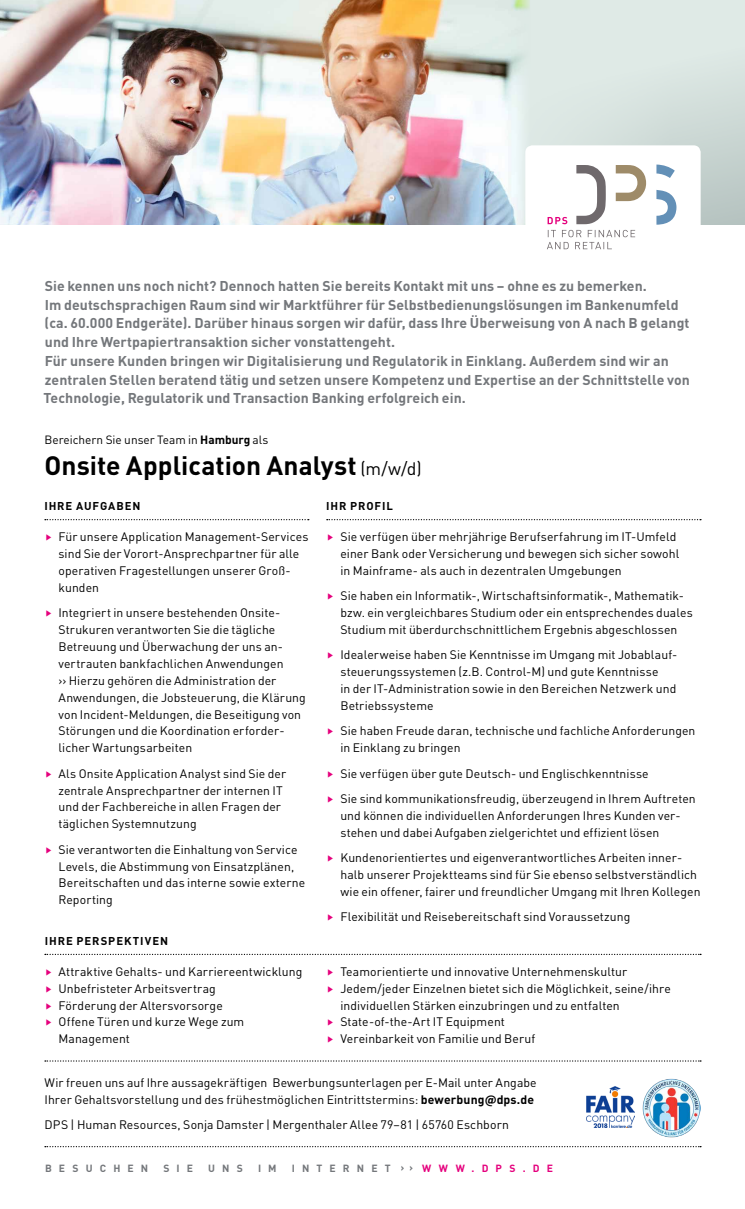
<style>
.page{position:relative;width:745px;height:1209px;background:#fff}
.page>*{position:absolute;margin:0;border:0;box-sizing:border-box;transform-origin:0 0}
.t1{font:700 26.25px "DIN Pro";color:#000}
.t2{font:700 14px/18.8px "DIN Pro";letter-spacing:.005em;color:#74777b}
.t3{font:12.25px/16.9px "DIN Pro";letter-spacing:.005em;color:#000}
.t4{font:11.88px "DIN Pro";color:#000}
.t5{font:700 11.25px "DIN Pro";letter-spacing:.08em;color:#000}
.t6{font:700 10.25px "DIN Pro";letter-spacing:.69em;color:#74777b}
.s1{font-weight:700}
.s2{font-weight:400;font-size:17.75px}
.s3{color:#e5007d}
</style>
<div class="page">
<img style="left:0;top:0;width:453px;height:224px">
<svg style="left:453px;top:0;width:291px;height:224px;background:#d7e1e0"></svg>
<svg style="left:45px;top:519px;width:263px;height:1px"></svg>
<svg style="left:45px;top:953px;width:654px;height:1px"></svg>
<svg style="left:593px;top:1127px;width:39px;height:1px"></svg>
<img style="left:586px;top:1086px;width:48px;height:41px">
<img style="left:642px;top:1078px;width:58px;height:58px">
<svg style="left:326px;top:519px;width:374px;height:1px"></svg>
<svg style="left:45px;top:1060px;width:655px;height:1px"></svg>
<svg style="left:45px;top:1146px;width:655px;height:1px"></svg>
<svg style="left:525px;top:145px;width:175px;height:105px"></svg>
<p class="t2" style="left:44px;top:275px;width:647px">Sie kennen uns noch nicht? Dennoch hatten Sie bereits Kontakt mit uns – ohne es zu bemerken.<br>Im deutschsprachigen Raum sind wir Marktführer für Selbstbedienungslösungen im Bankenumfeld (ca. 60.000 Endgeräte). Darüber hinaus sorgen wir dafür, dass Ihre Überweisung von A nach B gelangt und Ihre Wertpapiertransaktion sicher vonstattengeht.<br>Für unsere Kunden bringen wir Digitalisierung und Regulatorik in Einklang. Außerdem sind wir an zentralen Stellen beratend tätig und setzen unsere Kompetenz und Expertise an der Schnittstelle von Technologie, Regulatorik und Transaction Banking erfolgreich ein.</p>
<p class="t4" style="left:45px;top:430px;width:225px">Bereichern Sie unser Team in <span class="s1">Hamburg</span> als</p>
<h1 class="t1" style="left:44px;top:444px;width:378px">Onsite Application Analyst <span class="s2">(m/w/d)</span></h1>
<p class="t5" style="left:44px;top:496px;width:98px">IHRE AUFGABEN</p>
<p class="t3" style="left:58px;top:527px;width:251px">Für unsere Application Management-Services sind Sie der Vorort-Ansprechpartner für alle operativen Fragestellungen unserer Groß&shy;kunden</p>
<p class="t3" style="left:58px;top:603px;width:249px">Integriert in unsere bestehenden Onsite-Strukuren verantworten Sie die tägliche Betreuung und Überwachung der uns an&shy;vertrauten bankfachlichen Anwendungen<br>›› Hierzu gehören die Administration der Anwendungen, die Jobsteuerung, die Klärung von Incident-Meldungen, die Beseitigung von Störungen und die Koordination erforder&shy;licher Wartungsarbeiten</p>
<p class="t3" style="left:58px;top:763px;width:229px">Als Onsite Application Analyst sind Sie der zentrale Ansprechpartner der internen IT und der Fachbereiche in allen Fragen der täglichen Systemnutzung</p>
<p class="t3" style="left:58px;top:839px;width:248px">Sie verantworten die Einhaltung von Service Levels, die Abstimmung von Einsatzplänen, Bereitschaften und das interne sowie externe Reporting</p>
<p class="t5" style="left:45px;top:931px;width:125px">IHRE PERSPEKTIVEN</p>
<p class="t5" style="left:326px;top:496px;width:68px">IHR PROFIL</p>
<p class="t3" style="left:340px;top:527px;width:340px">Sie verfügen über mehrjährige Berufserfahrung im IT-Umfeld einer Bank oder Versicherung und bewegen sich sicher sowohl in Mainframe- als auch in dezentralen Umgebungen</p>
<p class="t3" style="left:340px;top:586px;width:354px">Sie haben ein Informatik-, Wirtschaftsinformatik-, Mathematik&shy;bzw. ein vergleichbares Studium oder ein entsprechendes duales<br>Studium mit überdurchschnittlichem Ergebnis abgeschlossen</p>
<p class="t3" style="left:340px;top:645px;width:337px">Idealerweise haben Sie Kenntnisse im Umgang mit Jobablauf&shy;steuerungssystemen (z.B. Control-M) und gute Kenntnisse<br>in der IT-Administration sowie in den Bereichen Netzwerk und Betriebssysteme</p>
<p class="t3" style="left:340px;top:721px;width:356px">Sie haben Freude daran, technische und fachliche Anforderungen in Einklang zu bringen</p>
<p class="t3" style="left:340px;top:759px;width:356px;line-height:25.2px">Sie verfügen über gute Deutsch- und Englischkenntnisse<br>Sie sind kommunikationsfreudig, überzeugend in Ihrem Auftreten</p>
<p class="t3" style="left:340px;top:805px;width:340px">und können die individuellen Anforderungen Ihres Kunden ver&shy;stehen und dabei Aufgaben zielgerichtet und effizient lösen</p>
<p class="t3" style="left:340px;top:847px;width:361px">Kundenorientiertes und eigenverantwortliches Arbeiten inner&shy;halb unserer Projektteams sind für Sie ebenso selbstverständlich wie ein offener, fairer und freundlicher Umgang mit Ihren Kollegen</p>
<p class="t3" style="left:340px;top:907px;width:291px">Flexibilität und Reisebereitschaft sind Voraussetzung</p>
<p class="t3" style="left:58px;top:961px;width:245px">Attraktive Gehalts- und Karriereentwicklung<br>Unbefristeter Arbeitsvertrag<br>Förderung der Altersvorsorge<br>Offene Türen und kurze Wege zum<br>Management</p>
<p class="t3" style="left:340px;top:961px;width:332px">Teamorientierte und innovative Unternehmenskultur Jedem/jeder Einzelnen bietet sich die Möglichkeit, seine/ihre individuellen Stärken einzubringen und zu entfalten State-of-the-Art IT Equipment<br>Vereinbarkeit von Familie und Beruf</p>
<p class="t3" style="left:45px;top:1072px;width:493px">Wir freuen uns auf Ihre aussagekräftigen Bewerbungsunterlagen per E-Mail unter Angabe<br>Ihrer Gehaltsvorstellung und des frühestmöglichen Eintrittstermins: <span class="s1">bewerbung@dps.de</span></p>
<p class="t3" style="left:45px;top:1114px;width:465px">DPS | Human Resources, Sonja Damster | Mergenthaler Allee 79–81 | 65760 Eschborn</p>
<p class="t6" style="left:45px;top:1159px;width:105px">BESUCHEN</p>
<p class="t6" style="left:163px;top:1159px;width:31px">SIE</p>
<p class="t6" style="left:208px;top:1159px;width:36px">UNS</p>
<p class="t6" style="left:258px;top:1159px;width:20px">I M</p>
<p class="t6" style="left:291px;top:1159px;width:262px">INTERNET ›› <span class="s3">WWW.DPS.DE</span></p>
</div>
